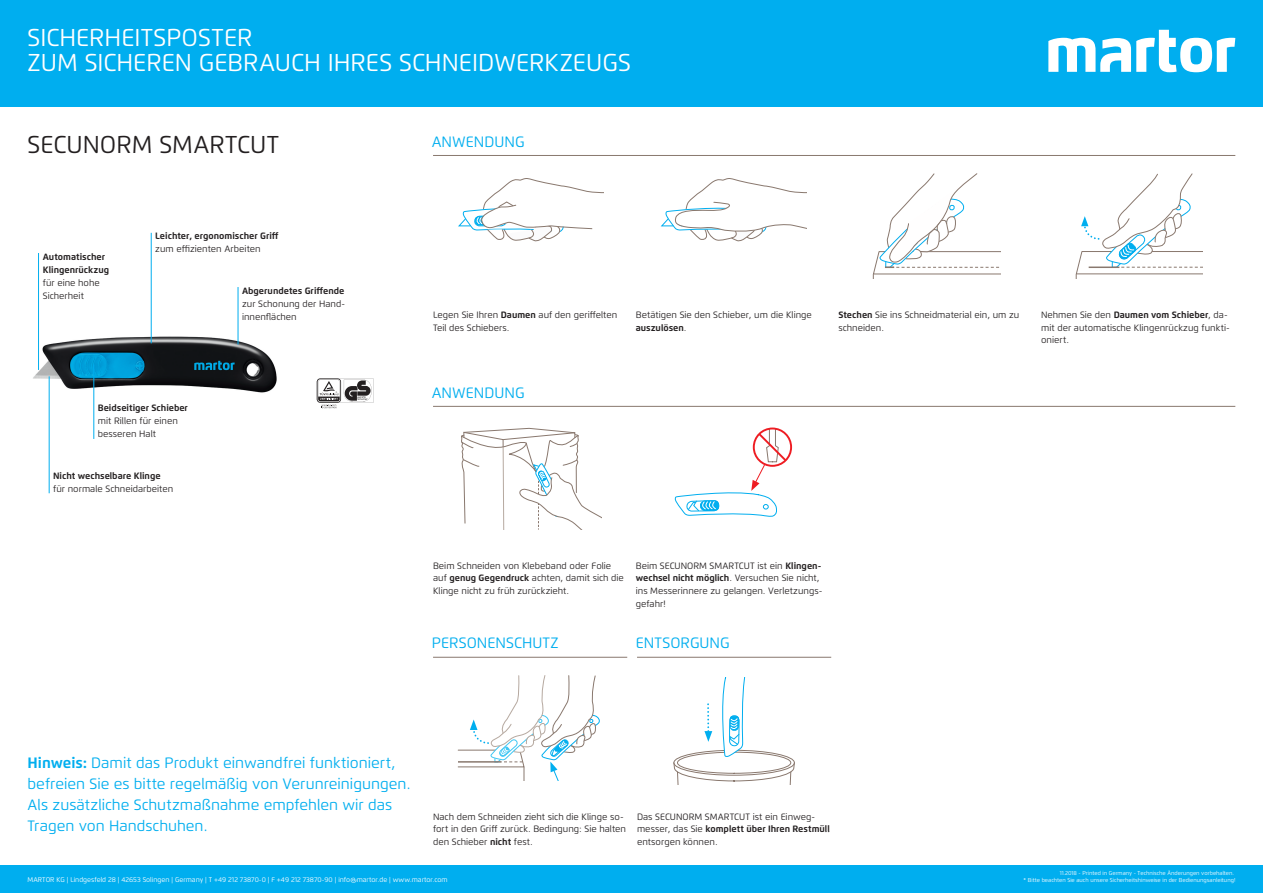
<style>
.page{position:relative;width:1263px;height:893px;background:#fff}
.page>*{position:absolute;margin:0;border:0;box-sizing:border-box;transform-origin:0 0}
.t1{font:24.38px/25.5px "Flexo";color:#fff}
.t2{font:24.38px "Flexo";color:#231f20}
.t3{font:15px/21.2px "Flexo";color:#00aeef}
.t4{font:9.15px/12.8px "Flexo";color:#231f20}
.t5{font:700 9.15px/12.8px "Flexo";color:#231f20}
.t6{font:6.82px "Flexo";color:#fff}
.t7{font:5.62px "Flexo";color:#fff}
.s1{font-weight:700}
</style>
<div class="page">
<svg style="left:458px;top:675px;width:142px;height:105px"></svg>
<svg style="left:458px;top:178px;width:146px;height:64px"></svg>
<svg style="left:660px;top:178px;width:146px;height:64px"></svg>
<svg style="left:872px;top:173px;width:128px;height:106px"></svg>
<svg style="left:1075px;top:173px;width:128px;height:106px"></svg>
<svg style="left:461px;top:427px;width:141px;height:102px"></svg>
<div style="left:753px;top:428px;width:39px;height:39px;border:2px solid #ee1d23;border-radius:50%"></div>
<svg style="left:674px;top:428px;width:114px;height:89px"></svg>
<svg style="left:673px;top:677px;width:122px;height:107px"></svg>
<hr style="left:433px;top:155px;width:802px;height:1px;background:#89786e">
<div style="left:0;top:0;width:1263px;height:106px;background:#00aeef"></div>
<div style="left:0;top:865px;width:1263px;height:28px;background:#00aeef"></div>
<svg style="left:1048px;top:30px;width:187px;height:42px"></svg>
<svg style="left:317px;top:378px;width:56px;height:30px"></svg>
<img style="left:33px;top:325px;width:244px;height:77px">
<hr style="left:49px;top:376px;width:1px;height:117px;background:#00aeef">
<hr style="left:94px;top:364px;width:1px;height:75px;background:#00aeef">
<hr style="left:151px;top:233px;width:1px;height:110px;background:#00aeef">
<hr style="left:238px;top:287px;width:1px;height:57px;background:#00aeef">
<hr style="left:38px;top:253px;width:1px;height:117px;background:#00aeef">
<hr style="left:433px;top:406px;width:802px;height:1px;background:#89786e">
<hr style="left:433px;top:657px;width:194px;height:1px;background:#89786e">
<hr style="left:637px;top:657px;width:194px;height:1px;background:#89786e">
<h1 class="t1" style="left:28px;top:24px;width:605px">SICHERHEITSPOSTER<br>ZUM SICHEREN GEBRAUCH IHRES SCHNEIDWERKZEUGS</h1>
<h1 class="t2" style="left:28px;top:130px;width:253px">SECUNORM SMARTCUT</h1>
<p class="t5" style="left:43px;top:251px;width:68px">Automatischer<br>Klingenrückzug</p>
<p class="t4" style="left:43px;top:276px;width:58px">für eine hohe<br>Sicherheit</p>
<p class="t5" style="left:155px;top:230px;width:125px">Leichter, ergonomischer Griff</p>
<p class="t4" style="left:155px;top:242px;width:107px">zum effizienten Arbeiten</p>
<p class="t5" style="left:242px;top:285px;width:104px">Abgerundetes Griffende</p>
<p class="t4" style="left:242px;top:298px;width:105px">zur Schonung der Hand&shy;innenflächen</p>
<p class="t5" style="left:98px;top:402px;width:92px">Beidseitiger Schieber</p>
<p class="t4" style="left:98px;top:415px;width:82px">mit Rillen für einen besseren Halt</p>
<p class="t5" style="left:53px;top:470px;width:109px">Nicht wechselbare Klinge</p>
<p class="t4" style="left:53px;top:483px;width:122px">für normale Schneidarbeiten</p>
<h2 class="t3" style="left:432px;top:131px;width:94px">ANWENDUNG</h2>
<p class="t4" style="left:433px;top:308px;width:186px">Legen Sie Ihren <span class="s1">Daumen</span> auf den geriffelten<br>Teil des Schiebers.</p>
<p class="t4" style="left:636px;top:308px;width:178px">Betätigen Sie den Schieber, um die Klinge <span class="s1">auszulösen</span>.</p>
<h2 class="t3" style="left:432px;top:382px;width:94px">ANWENDUNG</h2>
<p class="t4" style="left:838px;top:308px;width:182px"><span class="s1">Stechen</span> Sie ins Schneidmaterial ein, um zu schneiden.</p>
<p class="t4" style="left:1041px;top:308px;width:190px">Nehmen Sie den <span class="s1">Daumen vom Schieber</span>, da&shy;mit der automatische Klingenrückzug funkti&shy;oniert.</p>
<p class="t4" style="left:433px;top:559px;width:192px">Beim Schneiden von Klebeband oder Folie auf <span class="s1">genug Gegendruck</span> achten, damit sich die<br>Klinge nicht zu früh zurückzieht.</p>
<p class="t4" style="left:636px;top:559px;width:188px">Beim SECUNORM SMARTCUT ist ein <span class="s1">Klingen&shy;wechsel nicht möglich</span>. Versuchen Sie nicht, ins Messerinnere zu gelangen. Verletzungs&shy;gefahr!</p>
<h2 class="t3" style="left:432px;top:633px;width:128px">PERSONENSCHUTZ</h2>
<h2 class="t3" style="left:636px;top:633px;width:95px">ENTSORGUNG</h2>
<h2 class="t3" style="left:28px;top:752px;width:385px"><span class="s1">Hinweis:</span> Damit das Produkt einwandfrei funktioniert, befreien Sie es bitte regelmäßig von Verunreinigungen.<br>Als zusätzliche Schutzmaßnahme empfehlen wir das Tragen von Handschuhen.</h2>
<p class="t4" style="left:433px;top:810px;width:195px">Nach dem Schneiden zieht sich die Klinge so&shy;fort in den Griff zurück. Bedingung: Sie halten den Schieber <span class="s1">nicht</span> fest.</p>
<p class="t4" style="left:637px;top:810px;width:194px">Das SECUNORM SMARTCUT ist ein Einweg&shy;messer, das Sie <span class="s1">komplett über Ihren Restmüll </span>entsorgen können.</p>
<p class="t7" style="left:1060px;top:869px;width:176px">11.2018 - Printed in Germany - Technische Änderungen vorbehalten.</p>
<p class="t6" style="left:28px;top:876px;width:422px">MARTOR KG | Lindgesfeld 28 | 42653 Solingen | Germany | T +49 212 73870-0 | F +49 212 73870-90 | info@martor.de | www.martor.com</p>
<p class="t7" style="left:1023px;top:877px;width:213px">* Bitte beachten Sie auch unsere Sicherheitshinweise in der Bedienungsanleitung!</p>
</div>
